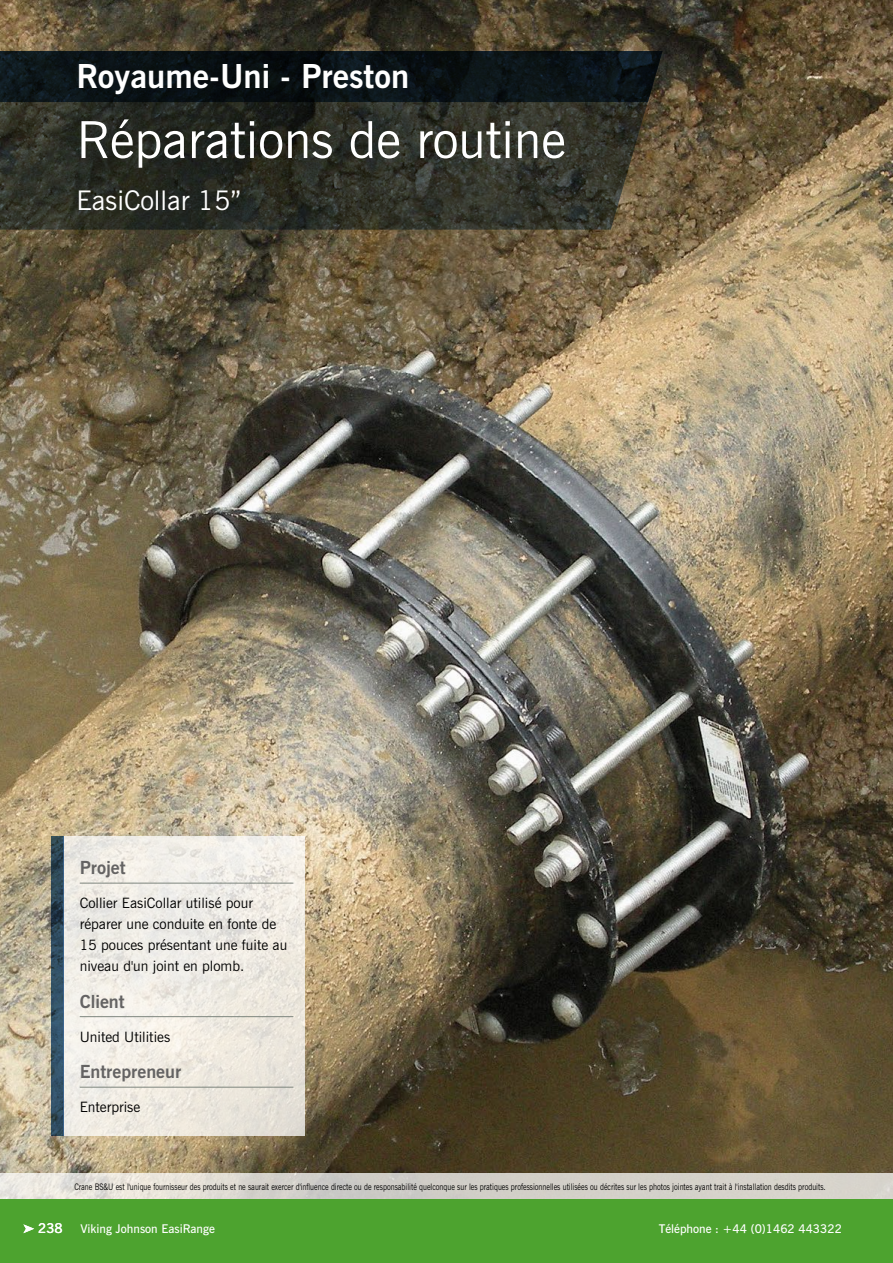
<style>
.page{position:relative;width:893px;height:1263px;background:#fff}
.page>*{position:absolute;margin:0;border:0;box-sizing:border-box;transform-origin:0 0}
.t1{font:51px "News Gothic BT";color:#fff}
.t2{font:700 33px "News Gothic BT";color:#fff}
.t3{font:27px "News Gothic BT";color:#fff}
.t4{font:700 18px "News Gothic BT";color:#646363}
.t5{font:14.25px/21px "News Gothic BT";color:#000}
.t6{font:600 13.5px "News Gothic BT";color:#fff}
.t7{font:600 12px "News Gothic BT";color:#fff}
.t8{font:9px "News Gothic BT";color:#000;scale:.82 1}
</style>
<div class="page">
<img style="left:0;top:0;width:893px;height:1173px">
<svg style="left:0;top:102px;width:662px;height:128px;background:#303128"></svg>
<svg style="left:0;top:1173px;width:893px;height:26px;background:#d8d5cd"></svg>
<svg style="left:0;top:51px;width:662px;height:51px;background:#0b1316"></svg>
<svg style="left:64px;top:836px;width:241px;height:299px;background:#eeeae3"></svg>
<svg style="left:51px;top:836px;width:13px;height:299px;background:#304d61"></svg>
<hr style="left:80px;top:883px;width:213px;height:1px;background:#7e867e">
<hr style="left:80px;top:1016px;width:213px;height:1px;background:#7e867e">
<hr style="left:80px;top:1087px;width:213px;height:1px;background:#7e867e">
<div style="left:0;top:1199px;width:893px;height:64px;background:#4da32f"></div>
<svg style="left:23px;top:1224px;width:11px;height:9px"></svg>
<h2 class="t2" style="left:77px;top:56px;width:334px">Royaume-Uni - Preston</h2>
<h1 class="t1" style="left:77px;top:109px;width:491px">Réparations de routine</h1>
<h3 class="t3" style="left:77px;top:184px;width:166px">EasiCollar 15”</h3>
<h3 class="t4" style="left:80px;top:857px;width:47px">Projet</h3>
<h3 class="t5" style="left:80px;top:892px;width:209px">Collier EasiCollar utilisé pour réparer une conduite en fonte de<br>15 pouces présentant une fuite au niveau d'un joint en plomb.</h3>
<h3 class="t4" style="left:80px;top:990px;width:46px">Client</h3>
<h3 class="t5" style="left:80px;top:1026px;width:92px">United Utilities</h3>
<h3 class="t4" style="left:80px;top:1061px;width:103px">Entrepreneur</h3>
<h3 class="t5" style="left:80px;top:1096px;width:62px">Enterprise</h3>
<p class="t8" style="left:74px;top:1181px;width:918px">Crane BS&amp;U est l'unique fournisseur des produits et ne saurait exercer d'influence directe ou de responsabilité quelconque sur les pratiques professionnelles utilisées ou décrites sur les photos jointes ayant trait à l'installation desdits produits.</p>
<h3 class="t6" style="left:38px;top:1220px;width:26px">238</h3>
<h3 class="t7" style="left:81px;top:1222px;width:136px">Viking Johnson EasiRange</h3>
<h3 class="t7" style="left:659px;top:1222px;width:185px">Téléphone : +44 (0)1462 443322</h3>
</div>
